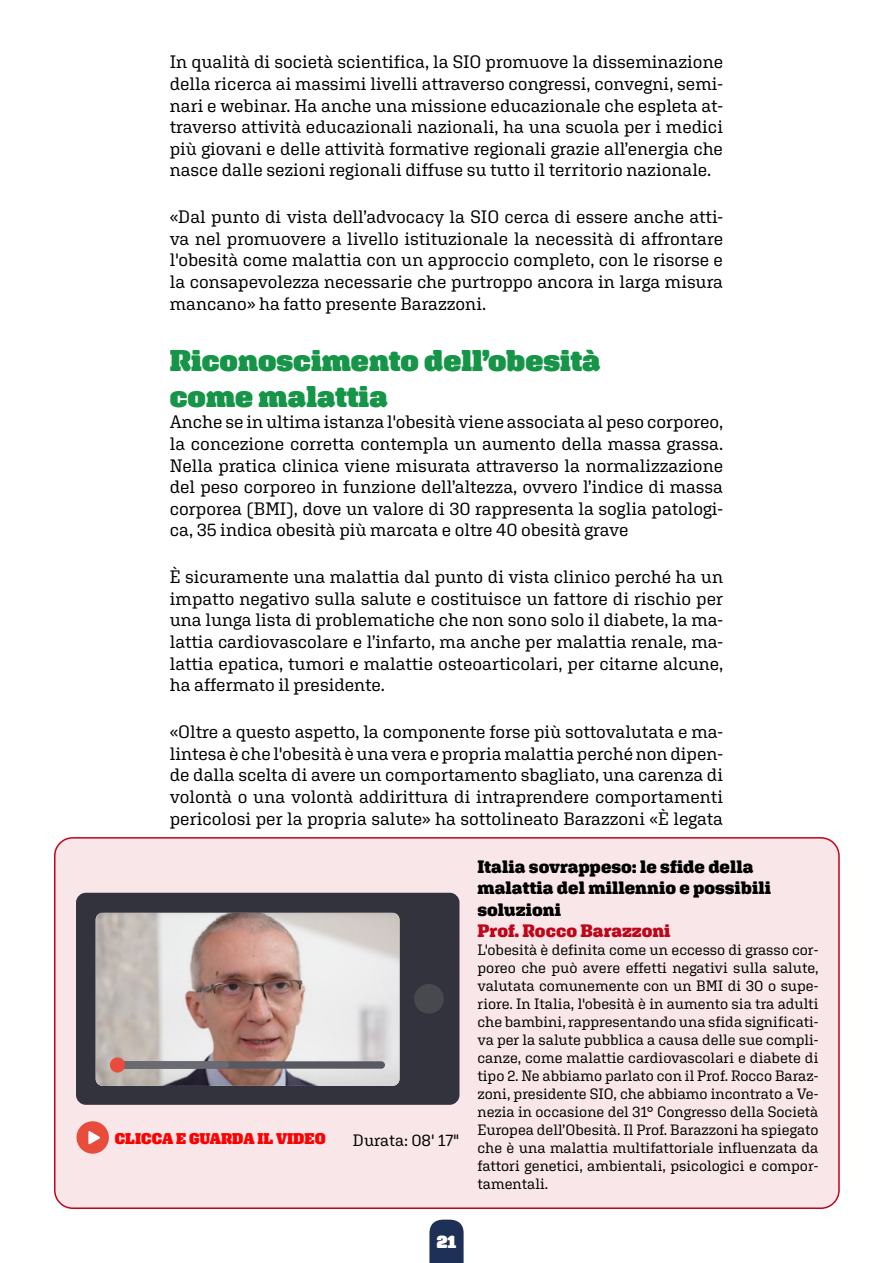
<style>
.page{position:relative;width:893px;height:1263px;background:#fff}
.page>*{position:absolute;margin:0;border:0;box-sizing:border-box;transform-origin:0 0}
.t1{font:900 30px/36px "Aglet Slab";color:#169548}
.t2{font:18px/21.6px "Aglet Slab";letter-spacing:-.005em;color:#000;text-align:justify}
.t3{font:900 18px/21.6px "Aglet Slab";color:#000}
.t4{font:900 18px "Aglet Slab";color:#bf051a}
.t5{font:900 18px "Aglet Slab";color:#fff}
.t6{font:16.5px "Aglet Slab";color:#000}
.t7{font:900 15.6px "Aglet Slab";color:#f00}
.t8{font:15px/18px "Aglet Slab";color:#000;text-align:justify}
</style>
<div class="page">
<div style="left:55px;top:838px;width:784px;height:370px;background:#f9e6e8;border-radius:18px"></div>
<div style="left:54px;top:837px;width:786px;height:372px;border:2px solid #bf051a;border-radius:18px"></div>
<div style="left:76px;top:893px;width:383px;height:212px;background:#33333d;border-radius:10px"></div>
<div style="left:414px;top:984px;width:30px;height:30px;background:#48484f;border-radius:50%"></div>
<img style="left:96px;top:913px;width:303px;height:173px">
<div style="left:111px;top:1061px;width:274px;height:8px;background:#585860;border-radius:4px"></div>
<div style="left:111px;top:1061px;width:118px;height:8px;background:#6a6a72;border-radius:4px"></div>
<div style="left:110px;top:1057px;width:15px;height:15px;background:#e74c3c;border-radius:50%"></div>
<div style="left:76px;top:1121px;width:33px;height:33px;background:#e74c3c;border-radius:50%"></div>
<svg style="left:88px;top:1131px;width:12px;height:13px"></svg>
<svg style="left:429px;top:1219px;width:35px;height:44px;background:#304164"></svg>
<p class="t2" style="left:170px;top:51px;width:555px">In qualità di società scientifica, la SIO promuove la disseminazione della ricerca ai massimi livelli attraverso congressi, convegni, semi&shy;nari e webinar. Ha anche una missione educazionale che espleta at&shy;traverso attività educazionali nazionali, ha una scuola per i medici più giovani e delle attività formative regionali grazie all’energia che nasce dalle sezioni regionali diffuse su tutto il territorio nazionale.</p>
<p class="t2" style="left:170px;top:206px;width:555px">«Dal punto di vista dell’advocacy la SIO cerca di essere anche atti&shy;va nel promuovere a livello istituzionale la necessità di affrontare l'obesità come malattia con un approccio completo, con le risorse e la consapevolezza necessarie che purtroppo ancora in larga misura mancano» ha fatto presente Barazzoni.</p>
<h1 class="t1" style="left:170px;top:342px;width:432px">Riconoscimento dell’obesità come malattia</h1>
<p class="t2" style="left:170px;top:411px;width:555px">Anche se in ultima istanza l'obesità viene associata al peso corporeo, la concezione corretta contempla un aumento della massa grassa.<br>Nella pratica clinica viene misurata attraverso la normalizzazione del peso corporeo in funzione dell’altezza, ovvero l’indice di massa corporea (BMI), dove un valore di 30 rappresenta la soglia patologi&shy;ca, 35 indica obesità più marcata e oltre 40 obesità grave</p>
<p class="t2" style="left:170px;top:566px;width:555px">È sicuramente una malattia dal punto di vista clinico perché ha un impatto negativo sulla salute e costituisce un fattore di rischio per una lunga lista di problematiche che non sono solo il diabete, la ma&shy;lattia cardiovascolare e l’infarto, ma anche per malattia renale, ma&shy;lattia epatica, tumori e malattie osteoarticolari, per citarne alcune, ha affermato il presidente.</p>
<p class="t2" style="left:170px;top:721px;width:555px">«Oltre a questo aspetto, la componente forse più sottovalutata e ma&shy;lintesa è che l'obesità è una vera e propria malattia perché non dipen&shy;de dalla scelta di avere un comportamento sbagliato, una carenza di volontà o una volontà addirittura di intraprendere comportamenti pericolosi per la propria salute» ha sottolineato Barazzoni «È legata</p>
<p class="t3" style="left:477px;top:855px;width:295px">Italia sovrappeso: le sfide della malattia del millennio e possibili soluzioni</p>
<p class="t4" style="left:477px;top:920px;width:195px">Prof. Rocco Barazzoni</p>
<p class="t8" style="left:477px;top:941px;width:342px">L'obesità è definita come un eccesso di grasso cor&shy;poreo che può avere effetti negativi sulla salute, valutata comunemente con un BMI di 30 o supe&shy;riore. In Italia, l'obesità è in aumento sia tra adulti che bambini, rappresentando una sfida significati&shy;va per la salute pubblica a causa delle sue compli&shy;canze, come malattie cardiovascolari e diabete di tipo 2. Ne abbiamo parlato con il Prof. Rocco Baraz&shy;zoni, presidente SIO, che abbiamo incontrato a Ve&shy;nezia in occasione del 31° Congresso della Società Europea dell’Obesità. Il Prof. Barazzoni ha spiegato che è una malattia multifattoriale influenzata da fattori genetici, ambientali, psicologici e compor&shy;tamentali.</p>
<p class="t7" style="left:115px;top:1129px;width:212px">CLICCA E GUARDA IL VIDEO</p>
<p class="t6" style="left:353px;top:1130px;width:108px">Durata: 08' 17"</p>
<p class="t5" style="left:437px;top:1231px;width:21px">21</p>
</div>
